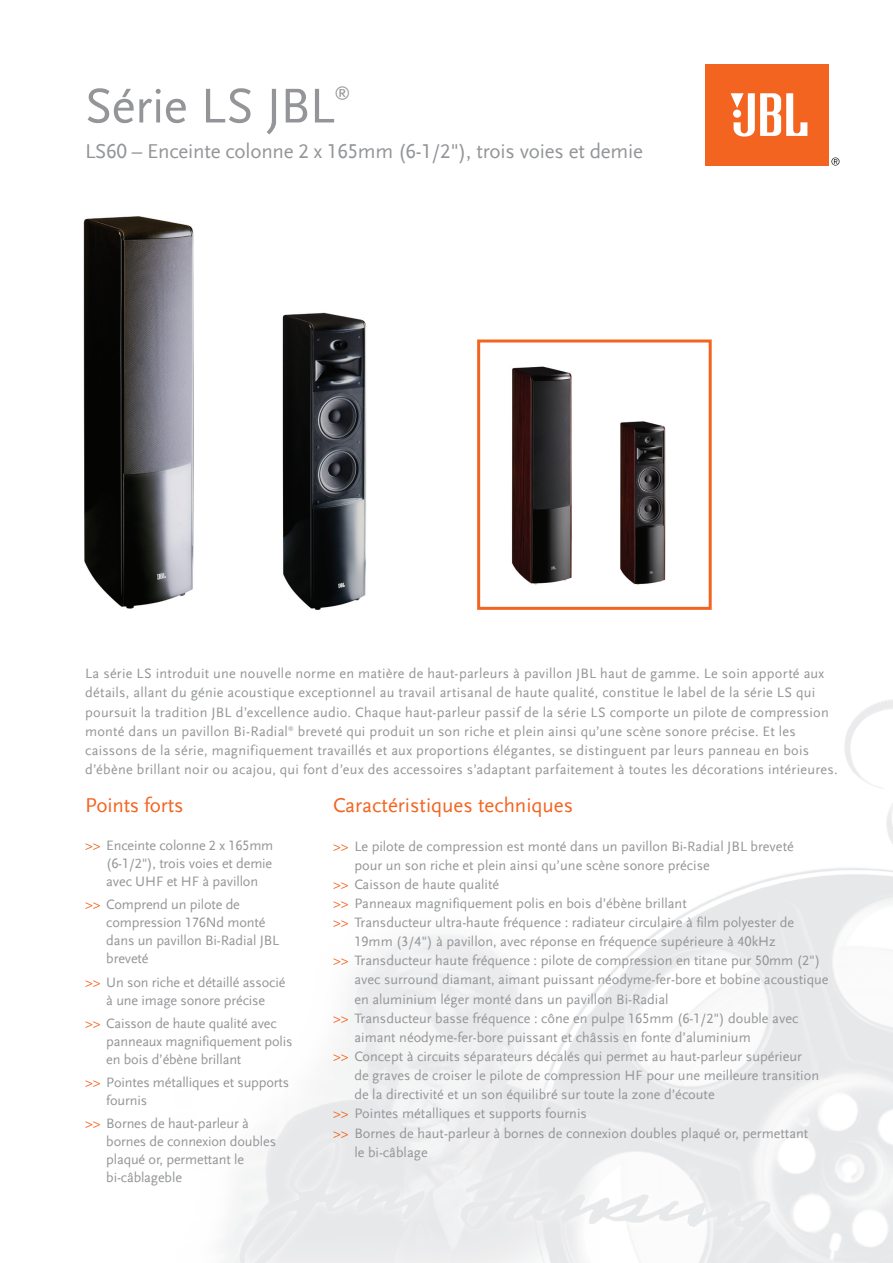
<style>
.page{position:relative;width:893px;height:1263px;background:#fff}
.page>*{position:absolute;margin:0;border:0;box-sizing:border-box;transform-origin:0 0}
.t1{font:51px "Scala Sans LF";letter-spacing:-.015em;color:#939598}
.t2{font:21px "Scala Sans LF";letter-spacing:-.01em;color:#939598}
.t3{font:21px "Scala Sans LF";color:#f36421}
.t4{font:16.2px "Scala Sans LF";color:#939598}
.t5{font:14.25px/18px "Scala Sans LF";color:#939598}
.t6{font:14.25px/19.2px "Scala Sans LF";letter-spacing:.02em;color:#939598}
.t7{font:5.7px "Scala Sans LF";color:#939598}
.s1{color:#f36421}
</style>
<div class="page">
<div style="left:705px;top:64px;width:124px;height:102px;background:#f36421"></div>
<svg style="left:731px;top:93px;width:76px;height:44px"></svg>
<svg style="left:831px;top:157px;width:8px;height:9px"></svg>
<img style="left:511px;top:366px;width:155px;height:219px">
<div style="left:477px;top:339px;width:235px;height:271px;border:3px solid #f36421"></div>
<img style="left:83px;top:216px;width:284px;height:394px">
<h1 class="t1" style="left:85px;top:78px;width:251px">Série LS JBL</h1>
<p class="t4" style="left:335px;top:83px;width:17px">®</p>
<h2 class="t2" style="left:85px;top:140px;width:559px">LS60 – Enceinte colonne 2 x 165mm (6-1/2"), trois voies et demie</h2>
<p class="t5" style="left:85px;top:664px;width:745px;line-height:19.2px">La série LS introduit une nouvelle norme en matière de haut-parleurs à pavillon JBL haut de gamme. Le soin apporté aux détails, allant du génie acoustique exceptionnel au travail artisanal de haute qualité, constitue le label de la série LS qui poursuit la tradition JBL d’excellence audio. Chaque haut-parleur passif de la série LS comporte un pilote de compression monté dans un pavillon Bi-Radial</p>
<p class="t6" style="left:85px;top:722px;width:754px;text-indent:213px">breveté qui produit un son riche et plein ainsi qu’une scène sonore précise. Et les caissons de la série, magnifiquement travaillés et aux proportions élégantes, se distinguent par leurs panneau en bois d’ébène brillant noir ou acajou, qui font d’eux des accessoires s’adaptant parfaitement à toutes les décorations intérieures.</p>
<p class="t7" style="left:288px;top:725px;width:7px">®</p>
<h2 class="t3" style="left:85px;top:794px;width:100px">Points forts</h2>
<p class="t5" style="left:106px;top:837px;width:169px;text-align:justify;text-indent:-21px"><span class="s1">&gt;&gt;</span> Enceinte colonne 2 x 165mm (6-1/2"), trois voies et demie avec UHF et HF à pavillon</p>
<p class="t5" style="left:106px;top:896px;width:174px;text-indent:-21px"><span class="s1">&gt;&gt;</span> Comprend un pilote de compression 176Nd monté dans un pavillon Bi-Radial JBL breveté</p>
<p class="t5" style="left:85px;top:973px;width:202px;text-align:center"><span class="s1">&gt;&gt;</span> Un son riche et détaillé associé à une image sonore précise</p>
<p class="t5" style="left:106px;top:1014px;width:188px;text-indent:-21px"><span class="s1">&gt;&gt;</span> Caisson de haute qualité avec panneaux magnifiquement polis en bois d’ébène brillant</p>
<p class="t5" style="left:106px;top:1073px;width:184px;text-indent:-21px"><span class="s1">&gt;&gt;</span> Pointes métalliques et supports fournis</p>
<p class="t5" style="left:106px;top:1114px;width:171px;text-indent:-21px"><span class="s1">&gt;&gt;</span> Bornes de haut-parleur à bornes de connexion doubles plaqué or, permettant le bi-câblageble</p>
<h2 class="t3" style="left:333px;top:794px;width:241px">Caractéristiques techniques</h2>
<p class="t5" style="left:333px;top:837px;width:462px"><span class="s1">&gt;&gt;</span> Le pilote de compression est monté dans un pavillon Bi-Radial JBL breveté</p>
<p class="t5" style="left:354px;top:856px;width:357px">pour un son riche et plein ainsi qu’une scène sonore précise</p>
<p class="t5" style="left:333px;top:875px;width:168px"><span class="s1">&gt;&gt;</span> Caisson de haute qualité</p>
<p class="t5" style="left:333px;top:894px;width:355px"><span class="s1">&gt;&gt;</span> Panneaux magnifiquement polis en bois d’ébène brillant</p>
<p class="t5" style="left:333px;top:914px;width:463px"><span class="s1">&gt;&gt;</span> Transducteur ultra-haute fréquence : radiateur circulaire à film polyester de</p>
<p class="t5" style="left:354px;top:933px;width:423px">19mm (3/4") à pavillon, avec réponse en fréquence supérieure à 40kHz</p>
<p class="t5" style="left:333px;top:952px;width:489px"><span class="s1">&gt;&gt;</span> Transducteur haute fréquence : pilote de compression en titane pur 50mm (2")</p>
<p class="t5" style="left:354px;top:971px;width:476px">avec surround diamant, aimant puissant néodyme-fer-bore et bobine acoustique</p>
<p class="t5" style="left:354px;top:990px;width:316px">en aluminium léger monté dans un pavillon Bi-Radial</p>
<p class="t5" style="left:333px;top:1009px;width:467px"><span class="s1">&gt;&gt;</span> Transducteur basse fréquence : cône en pulpe 165mm (6-1/2") double avec</p>
<p class="t5" style="left:354px;top:1028px;width:398px">aimant néodyme-fer-bore puissant et châssis en fonte d’aluminium</p>
<p class="t5" style="left:333px;top:1048px;width:470px"><span class="s1">&gt;&gt;</span> Concept à circuits séparateurs décalés qui permet au haut-parleur supérieur</p>
<p class="t5" style="left:354px;top:1067px;width:466px">de graves de croiser le pilote de compression HF pour une meilleure transition</p>
<p class="t5" style="left:354px;top:1086px;width:362px">de la directivité et un son équilibré sur toute la zone d’écoute</p>
<p class="t5" style="left:333px;top:1105px;width:255px"><span class="s1">&gt;&gt;</span> Pointes métalliques et supports fournis</p>
<p class="t5" style="left:333px;top:1124px;width:477px"><span class="s1">&gt;&gt;</span> Bornes de haut-parleur à bornes de connexion doubles plaqué or, permettant</p>
<p class="t5" style="left:354px;top:1143px;width:75px">le bi-câblage</p>
</div>
